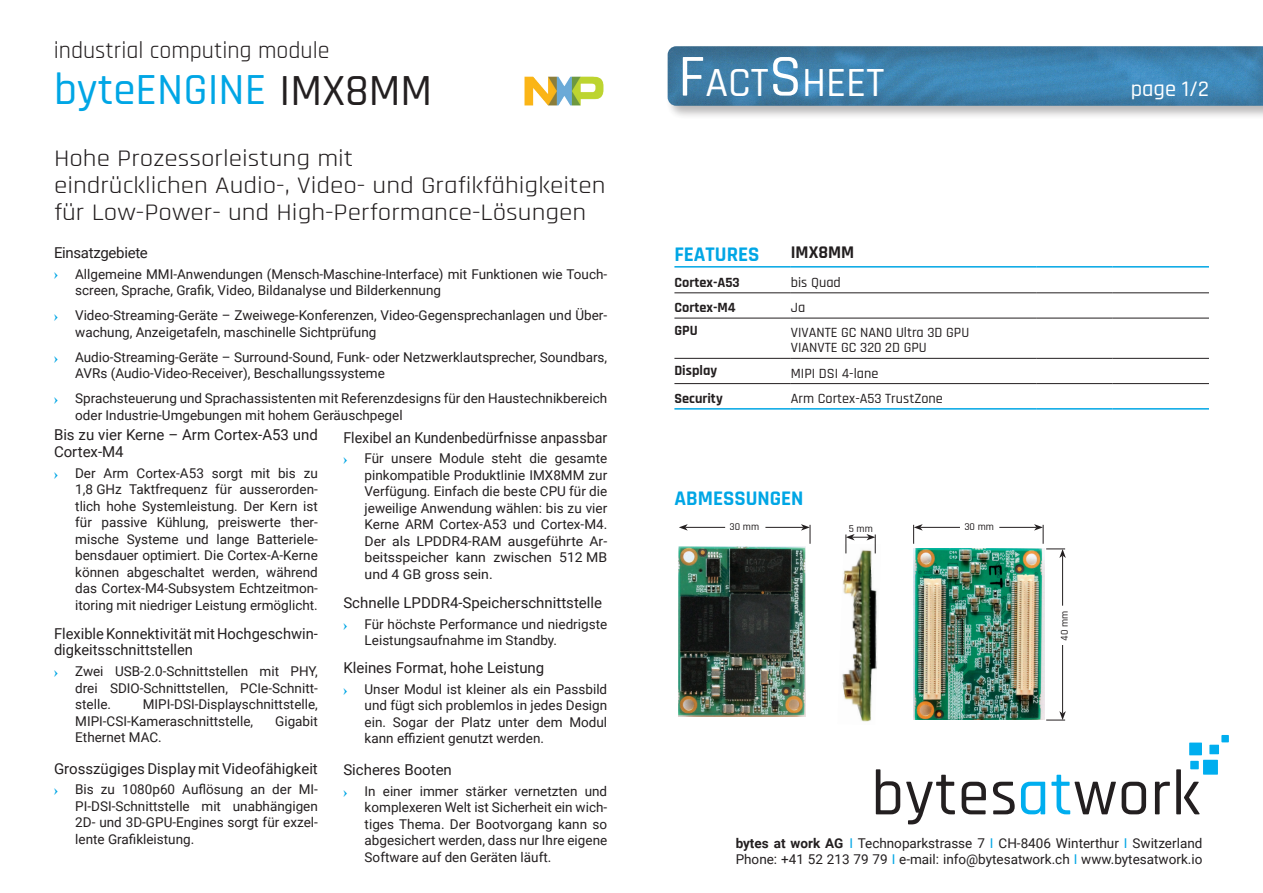
<style>
.page{position:relative;width:1263px;height:893px;background:#fff}
.page>*{position:absolute;margin:0;border:0;box-sizing:border-box;transform-origin:0 0}
.t1{font:500 45px "Rajdhani";color:#00a6e5}
.t2{font:500 42px "Rajdhani";color:#fff}
.t3{font:24px/27px "Rajdhani";color:#231f20;scale:1.13 1}
.t4{font:24px "Rajdhani";color:#231f20}
.t5{font:500 22.5px "Rajdhani";color:#fff}
.t6{font:700 21px "Rajdhani";color:#00a6e5}
.t7{font:700 18px "Rajdhani";color:#231f20}
.t8{font:15px/16.5px "Roboto";color:#231f20}
.t9{font:15px "Roboto";color:#231f20;scale:.95 1}
.t10{font:15px "Roboto";letter-spacing:-.02em;color:#231f20}
.t11{font:500 14.25px/15px "Rajdhani";color:#231f20}
.t12{font:700 14.25px "Rajdhani";color:#231f20}
.t13{font:13.5px/16.5px "Roboto";color:#231f20}
.t14{font:500 10.5px "Rajdhani";color:#231f20}
.s1{color:#231f20}
.s2{font-family:"Perpetua";font-weight:700;font-size:15px;color:#00a6e5}
.s3{font-size:60px}
.s4{font-weight:700}
.s5{color:#00a6e5}
</style>
<div class="page">
<div style="left:665px;top:44px;width:598px;height:76px;background:#231f20;opacity:.37"></div>
<div style="left:668px;top:46px;width:595px;height:60px;background:#939598;opacity:.54"></div>
<svg style="left:876px;top:769px;width:24px;height:45px"></svg>
<svg style="left:906px;top:775px;width:49px;height:49px"></svg>
<svg style="left:962px;top:782px;width:24px;height:32px"></svg>
<svg style="left:993px;top:782px;width:22px;height:32px"></svg>
<svg style="left:1021px;top:782px;width:24px;height:32px"></svg>
<svg style="left:1051px;top:775px;width:95px;height:39px"></svg>
<svg style="left:1155px;top:782px;width:15px;height:32px"></svg>
<svg style="left:1176px;top:769px;width:23px;height:45px"></svg>
<div style="left:1189px;top:743px;width:13px;height:12px;background:#00aeef"></div>
<div style="left:1203px;top:760px;width:15px;height:15px;background:#00aeef"></div>
<div style="left:1209px;top:745px;width:10px;height:9px;background:#00aeef"></div>
<div style="left:1190px;top:761px;width:9px;height:8px;background:#00aeef"></div>
<div style="left:1221px;top:735px;width:8px;height:7px;background:#00aeef"></div>
<hr style="left:674px;top:292px;width:117px;height:1px;background:#231f20">
<hr style="left:791px;top:292px;width:245px;height:1px;background:#231f20">
<hr style="left:1036px;top:292px;width:77px;height:1px;background:#231f20">
<hr style="left:1113px;top:292px;width:96px;height:1px;background:#231f20">
<hr style="left:674px;top:318px;width:117px;height:1px;background:#231f20">
<hr style="left:791px;top:318px;width:245px;height:1px;background:#231f20">
<hr style="left:1036px;top:318px;width:77px;height:1px;background:#231f20">
<hr style="left:1113px;top:318px;width:96px;height:1px;background:#231f20">
<hr style="left:674px;top:358px;width:117px;height:1px;background:#231f20">
<hr style="left:791px;top:358px;width:245px;height:1px;background:#231f20">
<hr style="left:1036px;top:358px;width:77px;height:1px;background:#231f20">
<hr style="left:1113px;top:358px;width:96px;height:1px;background:#231f20">
<hr style="left:674px;top:383px;width:117px;height:1px;background:#231f20">
<hr style="left:791px;top:383px;width:245px;height:1px;background:#231f20">
<hr style="left:1036px;top:383px;width:77px;height:1px;background:#231f20">
<hr style="left:1113px;top:383px;width:96px;height:1px;background:#231f20">
<hr style="left:674px;top:266px;width:117px;height:2px;background:#00a6e5">
<hr style="left:791px;top:266px;width:245px;height:2px;background:#00a6e5">
<hr style="left:1036px;top:266px;width:77px;height:2px;background:#00a6e5">
<hr style="left:1113px;top:266px;width:96px;height:2px;background:#00a6e5">
<hr style="left:674px;top:408px;width:117px;height:2px;background:#00a6e5">
<hr style="left:791px;top:408px;width:245px;height:2px;background:#00a6e5">
<hr style="left:1036px;top:408px;width:77px;height:2px;background:#00a6e5">
<hr style="left:1113px;top:408px;width:96px;height:2px;background:#00a6e5">
<img style="left:842px;top:544px;width:35px;height:178px">
<svg style="left:846px;top:534px;width:30px;height:19px"></svg>
<hr style="left:685px;top:527px;width:118px;height:1px;background:#231f20">
<svg style="left:679px;top:524px;width:9px;height:7px"></svg>
<svg style="left:801px;top:524px;width:10px;height:20px"></svg>
<hr style="left:920px;top:527px;width:116px;height:1px;background:#231f20">
<svg style="left:913px;top:524px;width:10px;height:20px"></svg>
<hr style="left:1062px;top:556px;width:1px;height:158px;background:#231f20">
<svg style="left:1034px;top:524px;width:32px;height:34px"></svg>
<svg style="left:1046px;top:711px;width:20px;height:10px"></svg>
<div style="left:727px;top:520px;width:36px;height:19px;background:#fff"></div>
<div style="left:962px;top:520px;width:35px;height:19px;background:#fff"></div>
<div style="left:1056px;top:608px;width:19px;height:35px;background:#fff"></div>
<img style="left:524px;top:76px;width:80px;height:30px">
<img style="left:913px;top:548px;width:131px;height:171px">
<img style="left:678px;top:546px;width:128px;height:170px">
<h3 class="t4" style="left:54px;top:37px;width:277px">industrial computing module</h3>
<h1 class="t1" style="left:54px;top:63px;width:380px">byteENGINE <span class="s1">IMX8MM</span></h1>
<h3 class="t3" style="left:54px;top:146px;width:490px">Hohe Prozessorleistung mit<br>eindrücklichen Audio-, Video- und Grafikfähigkeiten für Low-Power- und High-Performance-Lösungen</h3>
<p class="t10" style="left:54px;top:242px;width:95px">Einsatzgebiete</p>
<p class="t13" style="left:75px;top:265px;width:533px;text-indent:-21px"><span class="s2">›</span> Allgemeine MMI-Anwendungen (Mensch-Maschine-Interface) mit Funktionen wie Touch&shy;screen, Sprache, Grafik, Video, Bildanalyse und Bilderkennung</p>
<p class="t13" style="left:75px;top:306px;width:533px;text-indent:-21px"><span class="s2">›</span> Video-Streaming-Geräte – Zweiwege-Konferenzen, Video-Gegensprechanlagen und Über&shy;wachung, Anzeigetafeln, maschinelle Sichtprüfung</p>
<p class="t13" style="left:75px;top:348px;width:533px;text-indent:-21px"><span class="s2">›</span> Audio-Streaming-Geräte – Surround-Sound, Funk- oder Netzwerklautsprecher, Soundbars,<br>AVRs (Audio-Video-Receiver), Beschallungssysteme</p>
<p class="t13" style="left:75px;top:389px;width:533px;text-indent:-21px"><span class="s2">›</span> Sprachsteuerung und Sprachassistenten mit Referenzdesigns für den Haustechnikbereich oder Industrie-Umgebungen mit hohem Geräuschpegel</p>
<p class="t8" style="left:54px;top:426px;width:265px">Bis zu vier Kerne – Arm Cortex-A53 und<br>Cortex-M4</p>
<p class="t13" style="left:75px;top:464px;width:244px;text-align:justify;text-indent:-21px"><span class="s2">›</span> Der Arm Cortex-A53 sorgt mit bis zu 1,8 GHz Taktfrequenz für ausserorden&shy;tlich hohe Systemleistung. Der Kern ist für passive Kühlung, preiswerte ther&shy;mische Systeme und lange Batteriele&shy;bensdauer optimiert. Die Cortex-A-Kerne können abgeschaltet werden, während das Cortex-M4-Subsystem Echtzeitmon&shy;itoring mit niedriger Leistung ermöglicht.</p>
<p class="t8" style="left:54px;top:625px;width:265px">Flexible Konnektivität mit Hochgeschwin&shy;digkeitsschnittstellen</p>
<p class="t13" style="left:75px;top:662px;width:244px;text-align:justify;text-indent:-21px"><span class="s2">›</span> Zwei USB-2.0-Schnittstellen mit PHY, drei SDIO-Schnittstellen, PCIe-Schnitt&shy;stelle.</p>
<p class="t9" style="left:343px;top:427px;width:279px">Flexibel an Kundenbedürfnisse anpassbar</p>
<p class="t13" style="left:365px;top:450px;width:244px;text-align:justify;text-indent:-21px"><span class="s2">›</span> Für unsere Module steht die gesamte pinkompatible Produktlinie IMX8MM zur Verfügung. Einfach die beste CPU für die jeweilige Anwendung wählen: bis zu vier Kerne ARM Cortex-A53 und Cortex-M4.<br>Der als LPDDR4-RAM ausgeführte Ar&shy;beitsspeicher kann zwischen 512 MB und 4 GB gross sein.</p>
<p class="t8" style="left:343px;top:594px;width:260px">Schnelle LPDDR4-Speicherschnittstelle</p>
<p class="t13" style="left:365px;top:615px;width:244px;text-indent:-21px"><span class="s2">›</span> Für höchste Performance und niedrigste<br>Leistungsaufnahme im Standby.</p>
<p class="t8" style="left:343px;top:659px;width:202px">Kleines Format, hohe Leistung</p>
<p class="t13" style="left:365px;top:680px;width:244px;text-align:justify;text-indent:-21px"><span class="s2">›</span> Unser Modul ist kleiner als ein Passbild und fügt sich problemlos in jedes Design ein. Sogar der Platz unter dem Modul kann effizient genutzt werden.</p>
<p class="t8" style="left:343px;top:761px;width:110px">Sicheres Booten</p>
<p class="t13" style="left:365px;top:782px;width:244px;text-align:justify;text-indent:-21px"><span class="s2">›</span> In einer immer stärker vernetzten und komplexeren Welt ist Sicherheit ein wich&shy;tiges Thema. Der Bootvorgang kann so abgesichert werden, dass nur Ihre eigene Software auf den Geräten läuft.</p>
<p class="t13" style="left:75px;top:695px;width:244px;text-indent:67px">MIPI-DSI-Displayschnittstelle,<br>MIPI-CSI-Kameraschnittstelle,</p>
<p class="t13" style="left:275px;top:712px;width:44px">Gigabit</p>
<p class="t13" style="left:75px;top:728px;width:88px">Ethernet MAC.</p>
<p class="t8" style="left:54px;top:760px;width:265px">Grosszügiges Display mit Videofähigkeit</p>
<p class="t13" style="left:75px;top:781px;width:244px;text-align:justify;text-indent:-21px"><span class="s2">›</span> Bis zu 1080p60 Auflösung an der MI-PI-DSI-Schnittstelle mit unabhängigen 2D- und 3D-GPU-Engines sorgt für exzel&shy;lente Grafikleistung.</p>
<h2 class="t2" style="left:678px;top:58px;width:208px"><span class="s3">F</span>ACT<span class="s3">S</span>HEET</h2>
<h3 class="t6" style="left:674px;top:241px;width:87px">FEATURES</h3>
<h3 class="t7" style="left:791px;top:241px;width:65px">IMX8MM</h3>
<p class="t12" style="left:674px;top:274px;width:67px">Cortex-A53</p>
<p class="t11" style="left:791px;top:275px;width:51px">bis Quad</p>
<p class="t12" style="left:674px;top:299px;width:63px">Cortex-M4</p>
<p class="t11" style="left:791px;top:300px;width:16px">Ja</p>
<p class="t12" style="left:674px;top:321px;width:25px">GPU</p>
<p class="t11" style="left:791px;top:326px;width:180px">VIVANTE GC NANO Ultra 3D GPU<br>VIANVTE GC 320 2D GPU</p>
<p class="t12" style="left:674px;top:362px;width:44px">Display</p>
<p class="t11" style="left:791px;top:366px;width:89px">MIPI DSI 4-lane</p>
<p class="t12" style="left:674px;top:390px;width:50px">Security</p>
<p class="t11" style="left:791px;top:391px;width:153px">Arm Cortex-A53 TrustZone</p>
<h3 class="t6" style="left:674px;top:486px;width:131px">ABMESSUNGEN</h3>
<p class="t14" style="left:729px;top:521px;width:31px">30 mm</p>
<p class="t14" style="left:849px;top:522px;width:26px">5 mm</p>
<p class="t14" style="left:964px;top:521px;width:31px">30 mm</p>
<h3 class="t5" style="left:1131px;top:75px;width:80px">page 1/2</h3>
<p class="t14" style="left:1058px;top:641px;width:31px;rotate:-90deg">40 mm</p>
<p class="t13" style="left:736px;top:835px;width:468px"><span class="s4">bytes at work AG</span> <span class="s5">I</span> Technoparkstrasse 7 <span class="s5">I</span> CH-8406 Winterthur <span class="s5">I</span> Switzerland<br>Phone: +41 52 213 79 79 <span class="s5">I</span> e-mail: info@bytesatwork.ch <span class="s5">I</span> www.bytesatwork.io</p>
</div>
